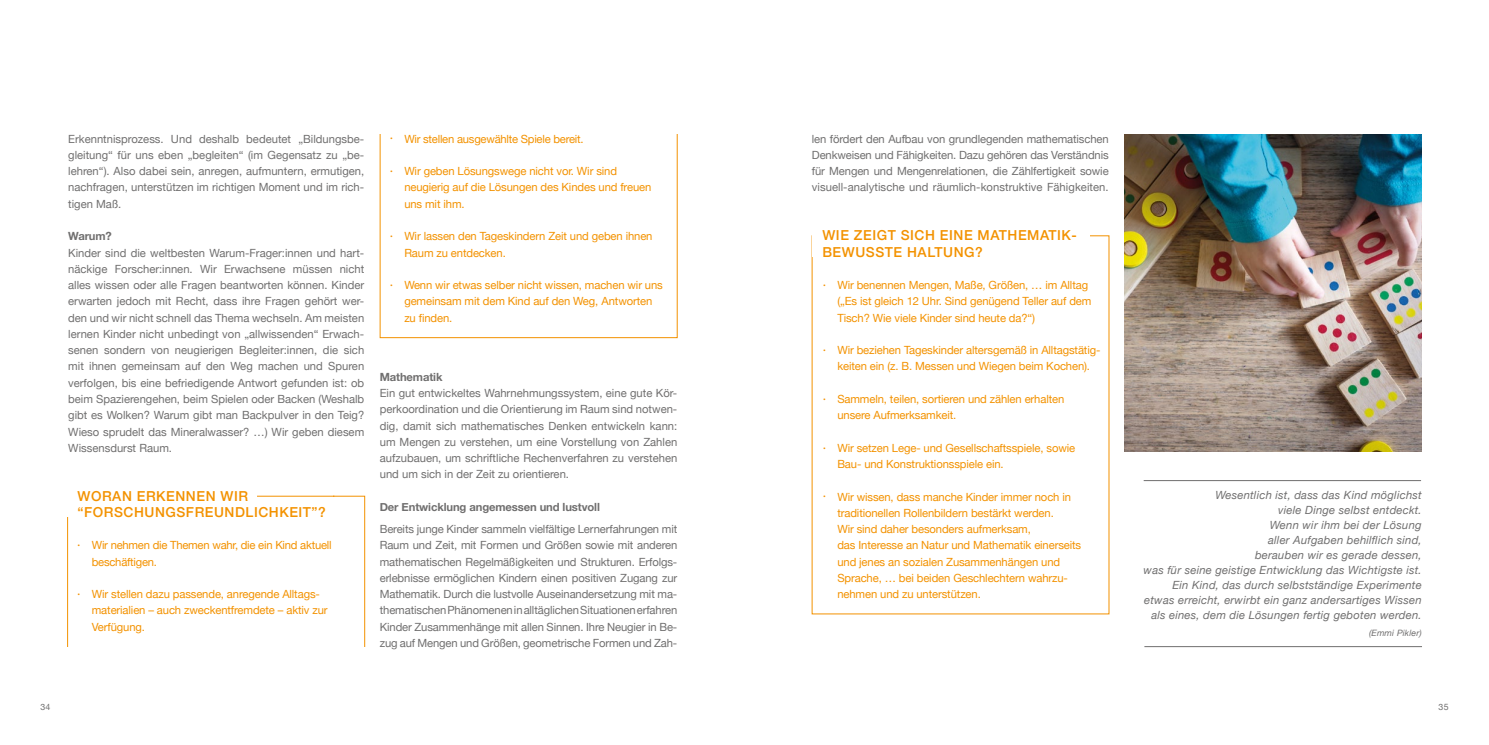
<style>
.page{position:relative;width:1489px;height:745px;background:#fff}
.page>*{position:absolute;margin:0;border:0;box-sizing:border-box;transform-origin:0 0}
.t1{font:500 13.75px/16.2px "Helvetica Neue";letter-spacing:.04em;color:#f39200}
.t2{font:11.25px/16.2px "Helvetica Neue";color:#706f6f;text-align:justify}
.t3{font:11.25px/16.2px "Helvetica Neue";letter-spacing:-.01em;color:#f39200}
.t4{font:italic 11.25px/15px "Helvetica Neue";letter-spacing:.02em;color:#706f6f;text-align:right}
.t5{font:700 11.25px "Helvetica Neue";letter-spacing:-.01em;color:#706f6f}
.t6{font:italic 8.75px "Helvetica Neue";letter-spacing:.02em;color:#706f6f}
.t7{font:8.75px "Helvetica Neue";color:#706f6f}
.s1{font-size:7.5px}
</style>
<div class="page">
<hr style="left:1143px;top:480px;width:277px;height:1px;background:#706f6f">
<hr style="left:1144px;top:646px;width:277px;height:1px;background:#706f6f">
<hr style="left:257px;top:495px;width:77px;height:1px;background:#f39200">
<img style="left:1124px;top:135px;width:297px;height:316px">
<p class="t2" style="left:68px;top:131px;width:297px">Erkenntnisprozess. Und deshalb bedeutet „Bildungsbe&shy;gleitung“ für uns eben „begleiten“ (im Gegensatz zu „be&shy;lehren“). Also dabei sein, anregen, aufmuntern, ermutigen, nachfragen, unterstützen im richtigen Moment und im rich&shy;tigen Maß.</p>
<p class="t5" style="left:68px;top:230px;width:45px">Warum?</p>
<p class="t2" style="left:68px;top:245px;width:297px">Kinder sind die weltbesten Warum-Frager:innen und hart&shy;näckige Forscher:innen. Wir Erwachsene müssen nicht alles wissen oder alle Fragen beantworten können. Kinder erwarten jedoch mit Recht, dass ihre Fragen gehört wer&shy;den und wir nicht schnell das Thema wechseln. Am meisten lernen Kinder nicht unbedingt von „allwissenden“ Erwach&shy;senen sondern von neugierigen Begleiter:innen, die sich mit ihnen gemeinsam auf den Weg machen und Spuren verfolgen, bis eine befriedigende Antwort gefunden ist: ob beim Spazierengehen, beim Spielen oder Backen (Weshalb gibt es Wolken? Warum gibt man Backpulver in den Teig?<br>Wieso sprudelt das Mineralwasser? …) Wir geben diesem Wissensdurst Raum.</p>
<p class="t1" style="left:77px;top:488px;width:250px">WORAN ERKENNEN WIR “FORSCHUNGSFREUNDLICHKEIT”?</p>
<p class="t3" style="left:92px;top:537px;width:241px;text-indent:-14px"><span class="s1">•</span> Wir nehmen die Themen wahr, die ein Kind aktuell beschäftigen.</p>
<p class="t3" style="left:92px;top:586px;width:237px;text-indent:-14px"><span class="s1">•</span> Wir stellen dazu passende, anregende Alltags&shy;materialien – auch zweckentfremdete – aktiv zur<br>Verfügung.</p>
<p class="t3" style="left:390px;top:131px;width:195px"><span class="s1">•</span> Wir stellen ausgewählte Spiele bereit.</p>
<p class="t3" style="left:404px;top:164px;width:248px;text-indent:-14px"><span class="s1">•</span> Wir geben Lösungswege nicht vor. Wir sind neugierig auf die Lösungen des Kindes und freuen uns mit ihm.</p>
<p class="t3" style="left:404px;top:229px;width:250px;text-indent:-14px"><span class="s1">•</span> Wir lassen den Tageskindern Zeit und geben ihnen<br>Raum zu entdecken.</p>
<p class="t3" style="left:404px;top:277px;width:260px;text-indent:-14px"><span class="s1">•</span> Wenn wir etwas selber nicht wissen, machen wir uns gemeinsam mit dem Kind auf den Weg, Antworten zu finden.</p>
<p class="t5" style="left:380px;top:370px;width:64px">Mathematik</p>
<p class="t2" style="left:380px;top:385px;width:299px">Ein gut entwickeltes Wahrnehmungssystem, eine gute Kör&shy;perkoordination und die Orientierung im Raum sind notwen&shy;dig, damit sich mathematisches Denken entwickeln kann: um Mengen zu verstehen, um eine Vorstellung von Zahlen aufzubauen, um schriftliche Rechenverfahren zu verstehen und um sich in der Zeit zu orientieren.</p>
<p class="t5" style="left:380px;top:500px;width:222px">Der Entwicklung angemessen und lustvoll</p>
<p class="t2" style="left:380px;top:521px;width:299px">Bereits junge Kinder sammeln vielfältige Lernerfahrungen mit Raum und Zeit, mit Formen und Größen sowie mit anderen mathematischen Regelmäßigkeiten und Strukturen. Erfolgs&shy;erlebnisse ermöglichen Kindern einen positiven Zugang zur Mathematik. Durch die lustvolle Auseinandersetzung mit ma&shy;thematischen Phänomenen in alltäglichen Situationen erfahren Kinder Zusammenhänge mit allen Sinnen. Ihre Neugier in Be&shy;zug auf Mengen und Größen, geometrische Formen und Zah-</p>
<p class="t2" style="left:811px;top:131px;width:298px">len fördert den Aufbau von grundlegenden mathematischen Denkweisen und Fähigkeiten. Dazu gehören das Verständnis für Mengen und Mengenrelationen, die Zählfertigkeit sowie visuell-analytische und räumlich-konstruktive Fähigkeiten.</p>
<p class="t1" style="left:822px;top:228px;width:256px">WIE ZEIGT SICH EINE MATHEMATIK-<br>BEWUSSTE HALTUNG?</p>
<p class="t3" style="left:837px;top:277px;width:255px;text-indent:-14px"><span class="s1">•</span> Wir benennen Mengen, Maße, Größen, … im Alltag („Es ist gleich 12 Uhr. Sind genügend Teller auf dem<br>Tisch? Wie viele Kinder sind heute da?“)</p>
<p class="t3" style="left:823px;top:342px;width:279px;text-align:center"><span class="s1">•</span> Wir beziehen Tageskinder altersgemäß in Alltagstätig&shy;keiten ein (z. B. Messen und Wiegen beim Kochen).</p>
<p class="t3" style="left:837px;top:391px;width:228px;text-indent:-14px"><span class="s1">•</span> Sammeln, teilen, sortieren und zählen erhalten unsere Aufmerksamkeit.</p>
<p class="t3" style="left:837px;top:440px;width:239px;text-indent:-14px"><span class="s1">•</span> Wir setzen Lege- und Gesellschaftsspiele, sowie<br>Bau- und Konstruktionsspiele ein.</p>
<p class="t3" style="left:837px;top:489px;width:245px;text-indent:-14px"><span class="s1">•</span> Wir wissen, dass manche Kinder immer noch in traditionellen Rollenbildern bestärkt werden.<br>Wir sind daher besonders aufmerksam,<br>das Interesse an Natur und Mathematik einerseits und jenes an sozialen Zusammenhängen und Sprache, … bei beiden Geschlechtern wahrzu&shy;nehmen und zu unterstützen.</p>
<p class="t4" style="left:1143px;top:488px;width:279px">Wesentlich ist, dass das Kind möglichst<br>viele Dinge selbst entdeckt.<br>Wenn wir ihm bei der Lösung<br>aller Aufgaben behilflich sind,<br>berauben wir es gerade dessen,<br>was für seine geistige Entwicklung das Wichtigste ist.<br>Ein Kind, das durch selbstständige Experimente etwas erreicht, erwirbt ein ganz andersartiges Wissen als eines, dem die Lösungen fertig geboten werden.</p>
<p class="t6" style="left:1368px;top:629px;width:54px">(Emmi Pikler)</p>
<p class="t7" style="left:40px;top:701px;width:11px">34</p>
<p class="t7" style="left:1438px;top:701px;width:11px">35</p>
</div>
